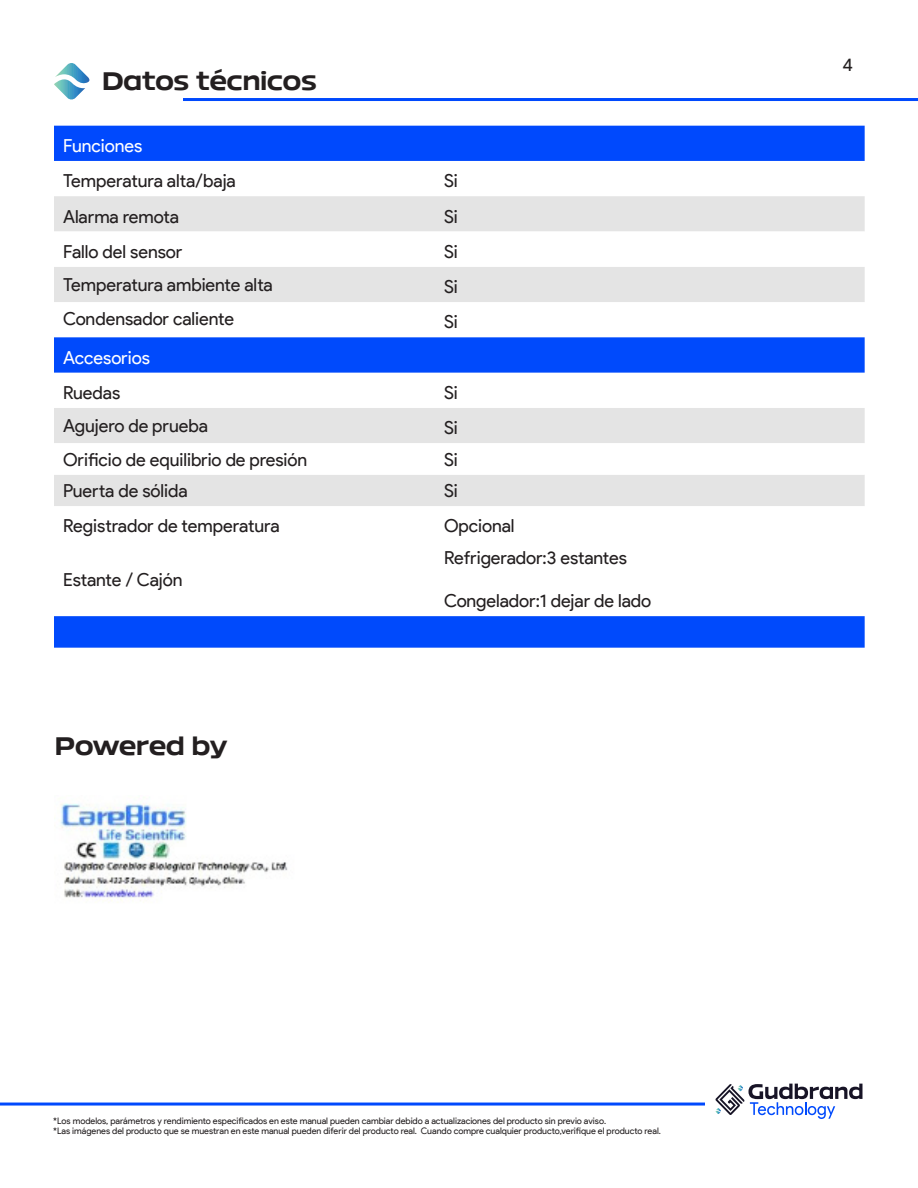
<style>
.page{position:relative;width:918px;height:1188px;background:#fff}
.page>*{position:absolute;margin:0;border:0;box-sizing:border-box;transform-origin:0 0}
.t1{font:700 27px "Bizmo Trial";color:#231f20}
.Cuerpo_de_texto{font:18px "Product Sans";letter-spacing:-.005em;color:#231f20}
.Cuerpo_de_texto_blanco{font:18px "Product Sans";letter-spacing:-.005em;color:#fff}
.t2{font:9px/10.8px "Product Sans";letter-spacing:-.005em;color:#231f20}
</style>
<div class="page">
<hr style="left:183px;top:98px;width:735px;height:3px;background:#0049fd">
<hr style="left:0;top:1103px;width:705px;height:3px;background:#0049fd">
<svg style="left:54px;top:63px;width:35px;height:37px"></svg>
<svg style="left:715px;top:1084px;width:147px;height:35px"></svg>
<div style="left:54px;top:126px;width:811px;height:35px;background:#0049fd"></div>
<div style="left:54px;top:196px;width:811px;height:35px;background:#e4e4e4"></div>
<div style="left:54px;top:267px;width:811px;height:35px;background:#e4e4e4"></div>
<svg style="left:54px;top:337px;width:811px;height:311px"></svg>
<img style="left:60px;top:803px;width:228px;height:100px">
<p class="t1" style="left:102px;top:67px;width:216px">Datos técnicos</p>
<p class="Cuerpo_de_texto_blanco" style="left:63px;top:136px;width:81px">Funciones</p>
<p class="Cuerpo_de_texto" style="left:63px;top:171px;width:174px">Temperatura alta/baja</p>
<p class="Cuerpo_de_texto" style="left:444px;top:171px;width:15px">Si</p>
<p class="Cuerpo_de_texto" style="left:63px;top:206px;width:117px">Alarma remota</p>
<p class="Cuerpo_de_texto" style="left:444px;top:206px;width:15px">Si</p>
<p class="Cuerpo_de_texto" style="left:63px;top:241px;width:121px">Fallo del sensor</p>
<p class="Cuerpo_de_texto" style="left:444px;top:241px;width:15px">Si</p>
<p class="Cuerpo_de_texto" style="left:63px;top:275px;width:211px">Temperatura ambiente alta</p>
<p class="Cuerpo_de_texto" style="left:444px;top:277px;width:15px">Si</p>
<p class="Cuerpo_de_texto" style="left:63px;top:308px;width:173px">Condensador caliente</p>
<p class="Cuerpo_de_texto" style="left:444px;top:312px;width:15px">Si</p>
<p class="Cuerpo_de_texto_blanco" style="left:63px;top:347px;width:88px">Accesorios</p>
<p class="Cuerpo_de_texto" style="left:63px;top:383px;width:59px">Ruedas</p>
<p class="Cuerpo_de_texto" style="left:444px;top:383px;width:15px">Si</p>
<p class="Cuerpo_de_texto" style="left:63px;top:416px;width:146px">Agujero de prueba</p>
<p class="Cuerpo_de_texto" style="left:444px;top:418px;width:15px">Si</p>
<p class="Cuerpo_de_texto" style="left:63px;top:449px;width:246px">Orificio de equilibrio de presión</p>
<p class="Cuerpo_de_texto" style="left:444px;top:449px;width:15px">Si</p>
<p class="Cuerpo_de_texto" style="left:63px;top:481px;width:126px">Puerta de sólida</p>
<p class="Cuerpo_de_texto" style="left:444px;top:481px;width:15px">Si</p>
<p class="Cuerpo_de_texto" style="left:63px;top:516px;width:218px">Registrador de temperatura</p>
<p class="Cuerpo_de_texto" style="left:444px;top:516px;width:72px">Opcional</p>
<p class="Cuerpo_de_texto" style="left:63px;top:569px;width:121px">Estante / Cajón</p>
<p class="Cuerpo_de_texto" style="left:444px;top:548px;width:185px">Refrigerador:3 estantes</p>
<p class="Cuerpo_de_texto" style="left:444px;top:591px;width:209px">Congelador:1 dejar de lado</p>
<p class="t1" style="left:55px;top:732px;width:174px">Powered by</p>
<p class="t2" style="left:53px;top:1115px;width:609px">*Los modelos, parámetros y rendimiento especificados en este manual pueden cambiar debido a actualizaciones del producto sin previo aviso.<br>*Las imágenes del producto que se muestran en este manual pueden diferir del producto real. Cuando compre cualquier producto,verifique el producto real.</p>
<p class="Cuerpo_de_texto" style="left:843px;top:55px;width:12px">4</p>
</div>
